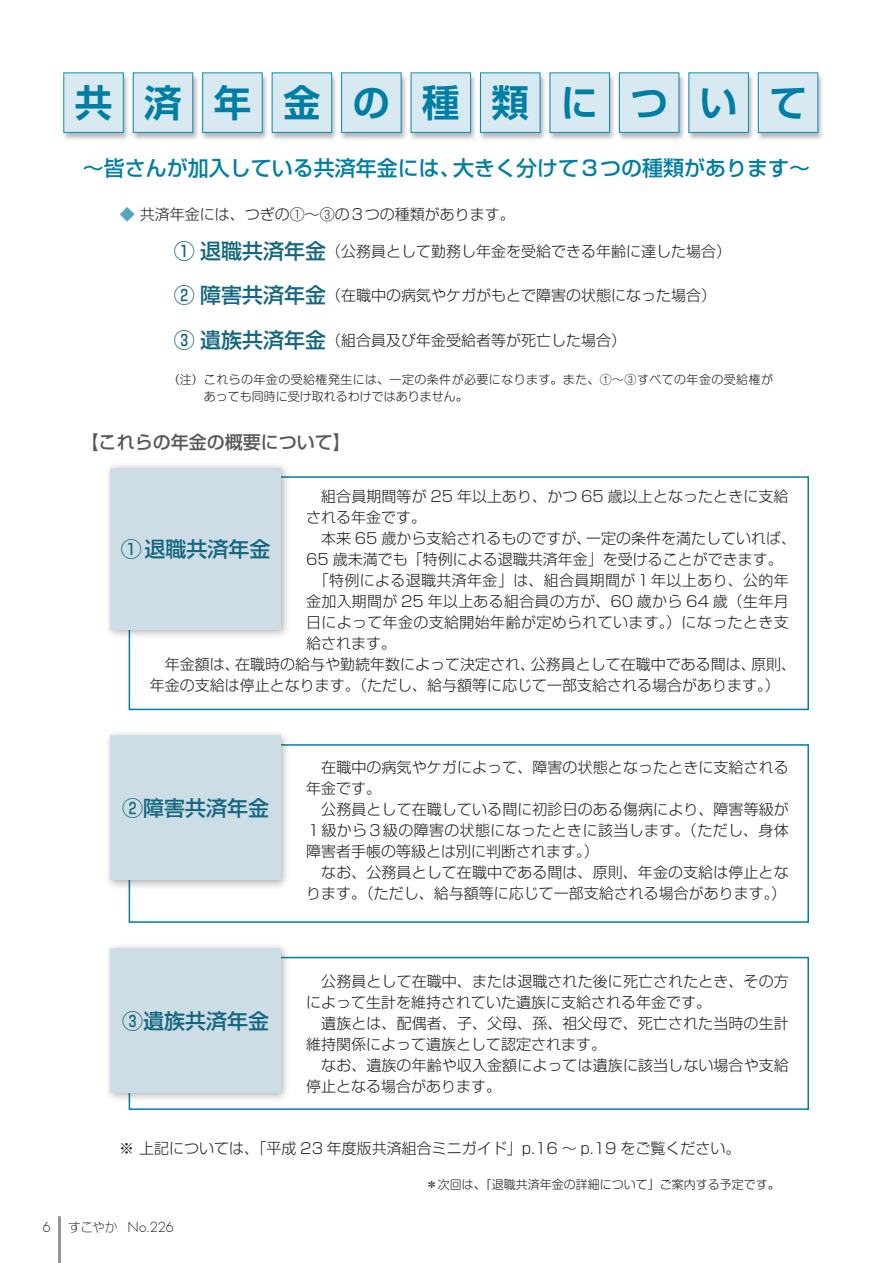
<style>
.page{position:relative;width:893px;height:1263px;background:#fff}
.page>*{position:absolute;margin:0;border:0;box-sizing:border-box;transform-origin:0 0}
.t1{font:700 37.5px "Shin Go Pro De";letter-spacing:.85em;color:#007ea4}
.t2{font:500 21px "Shin Go Pro";color:#007ea4}
.t3{font:500 21px "Shin Go Pro";color:#156781}
.t4{font:500 18px "Shin Go Pro";color:#57585a}
.t5{font:300 15px/21px "Shin Go Pro";color:#231f20}
.t6{font:300 15px "Shin Go Pro";letter-spacing:.025em;color:#231f20}
.t7{font:300 13.5px "Futura";color:#231f20}
.t8{font:300 12px/16.5px "Shin M Go Pr 6";letter-spacing:.035em;color:#231f20}
.t9{font:300 12px "Shin M Go Pr 6";color:#231f20}
.s1{color:#56a5c4}
.s2{font-weight:500;font-size:21px;color:#156781}
.s3{font-family:"Shin Go Pro";font-stretch:expanded;font-size:12.75px}
</style>
<div class="page">
<div style="left:61px;top:73px;width:69px;height:68px;background:#000424;opacity:.3"></div>
<div style="left:64px;top:73px;width:59px;height:59px;background:#d8e9f1"></div>
<div style="left:131px;top:73px;width:69px;height:68px;background:#000424;opacity:.3"></div>
<div style="left:133px;top:73px;width:60px;height:59px;background:#d8e9f1"></div>
<div style="left:133px;top:73px;width:60px;height:60px;border:1px solid #0d8aaf"></div>
<div style="left:200px;top:73px;width:69px;height:68px;background:#000424;opacity:.3"></div>
<div style="left:203px;top:73px;width:59px;height:59px;background:#d8e9f1"></div>
<div style="left:202px;top:73px;width:60px;height:60px;border:1px solid #0d8aaf"></div>
<div style="left:270px;top:73px;width:69px;height:68px;background:#000424;opacity:.3"></div>
<div style="left:272px;top:73px;width:60px;height:59px;background:#d8e9f1"></div>
<div style="left:272px;top:73px;width:60px;height:60px;border:1px solid #0d8aaf"></div>
<div style="left:339px;top:73px;width:69px;height:68px;background:#000424;opacity:.3"></div>
<div style="left:342px;top:73px;width:59px;height:59px;background:#d8e9f1"></div>
<div style="left:341px;top:73px;width:60px;height:60px;border:1px solid #0d8aaf"></div>
<div style="left:409px;top:73px;width:69px;height:68px;background:#000424;opacity:.3"></div>
<div style="left:411px;top:73px;width:60px;height:59px;background:#d8e9f1"></div>
<div style="left:411px;top:73px;width:60px;height:60px;border:1px solid #0d8aaf"></div>
<div style="left:478px;top:73px;width:69px;height:68px;background:#000424;opacity:.3"></div>
<div style="left:480px;top:73px;width:60px;height:59px;background:#d8e9f1"></div>
<div style="left:480px;top:73px;width:60px;height:60px;border:1px solid #0d8aaf"></div>
<div style="left:547px;top:73px;width:70px;height:68px;background:#000424;opacity:.3"></div>
<div style="left:550px;top:73px;width:59px;height:59px;background:#d8e9f1"></div>
<div style="left:550px;top:73px;width:60px;height:60px;border:1px solid #0d8aaf"></div>
<div style="left:686px;top:73px;width:69px;height:68px;background:#000424;opacity:.3"></div>
<div style="left:689px;top:73px;width:59px;height:59px;background:#d8e9f1"></div>
<div style="left:689px;top:73px;width:60px;height:60px;border:1px solid #0d8aaf"></div>
<div style="left:617px;top:73px;width:69px;height:68px;background:#000424;opacity:.3"></div>
<div style="left:619px;top:73px;width:60px;height:59px;background:#d8e9f1"></div>
<div style="left:619px;top:73px;width:60px;height:60px;border:1px solid #0d8aaf"></div>
<div style="left:756px;top:73px;width:69px;height:68px;background:#000424;opacity:.3"></div>
<div style="left:758px;top:73px;width:60px;height:59px;background:#d8e9f1"></div>
<div style="left:758px;top:73px;width:60px;height:60px;border:1px solid #0d8aaf"></div>
<div style="left:129px;top:476px;width:680px;height:234px;border:2px solid #007ea4"></div>
<div style="left:104px;top:461px;width:187px;height:179px;background:#231f20;opacity:.35"></div>
<div style="left:111px;top:468px;width:170px;height:161px;background:#cddde6"></div>
<div style="left:129px;top:744px;width:680px;height:179px;border:2px solid #007ea4"></div>
<div style="left:104px;top:729px;width:187px;height:161px;background:#231f20;opacity:.35"></div>
<div style="left:111px;top:736px;width:170px;height:144px;background:#cddde6"></div>
<div style="left:129px;top:957px;width:680px;height:153px;border:2px solid #007ea4"></div>
<div style="left:104px;top:942px;width:187px;height:161px;background:#231f20;opacity:.35"></div>
<div style="left:111px;top:948px;width:170px;height:145px;background:#cddde6"></div>
<hr style="left:58px;top:1216px;width:3px;height:47px;background:#939598">
<h1 class="t1" style="left:75px;top:72px;width:733px">共済年金の種類について</h1>
<h2 class="t2" style="left:83px;top:150px;width:729px">～皆さんが加入している共済年金には、大きく分けて３つの種類があります～</h2>
<p class="t5" style="left:120px;top:202px;width:396px"><span class="s1">◆</span> 共済年金には、つぎの①～③の３つの種類があります。</p>
<p class="t5" style="left:174px;top:239px;width:559px"><span class="s2">① 退職共済年金</span>（公務員として勤務し年金を受給できる年齢に達した場合）</p>
<p class="t5" style="left:174px;top:283px;width:544px"><span class="s2">② 障害共済年金</span>（在職中の病気やケガがもとで障害の状態になった場合）</p>
<p class="t5" style="left:174px;top:327px;width:454px"><span class="s2">③ 遺族共済年金</span>（組合員及び年金受給者等が死亡した場合）</p>
<p class="t8" style="left:204px;top:371px;width:571px;text-indent:-36px">（注）これらの年金の受給権発生には、一定の条件が必要になります。また、①～③すべての年金の受給権があっても同時に受け取れるわけではありません。</p>
<p class="t4" style="left:81px;top:427px;width:272px">【これらの年金の概要について】</p>
<p class="t5" style="left:306px;top:484px;width:484px">　組合員期間等が 25 年以上あり、かつ 65 歳以上となったときに支給</p>
<p class="t5" style="left:306px;top:505px;width:121px">される年金です。</p>
<p class="t5" style="left:306px;top:526px;width:492px">　本来 65 歳から支給されるものですが、一定の条件を満たしていれば、</p>
<p class="t5" style="left:306px;top:547px;width:478px">65 歳未満でも「特例による退職共済年金」を受けることができます。</p>
<p class="t6" style="left:306px;top:568px;width:484px">　「特例による退職共済年金」は、組合員期間が１年以上あり、公的年</p>
<p class="t5" style="left:306px;top:589px;width:484px">金加入期間が 25 年以上ある組合員の方が、60 歳から 64 歳（生年月</p>
<p class="t6" style="left:306px;top:610px;width:484px">日によって年金の支給開始年齢が定められています。）になったとき支</p>
<p class="t5" style="left:306px;top:631px;width:91px">給されます。</p>
<p class="t5" style="left:150px;top:652px;width:648px">　年金額は、在職時の給与や勤続年数によって決定され、公務員として在職中である間は、原則、</p>
<p class="t5" style="left:150px;top:673px;width:631px">年金の支給は停止となります。（ただし、給与額等に応じて一部支給される場合があります。）</p>
<h2 class="t3" style="left:121px;top:531px;width:151px">①退職共済年金</h2>
<h2 class="t3" style="left:122px;top:791px;width:149px">②障害共済年金</h2>
<h2 class="t3" style="left:122px;top:1003px;width:149px">③遺族共済年金</h2>
<p class="t5" style="left:306px;top:755px;width:484px">　在職中の病気やケガによって、障害の状態となったときに支給される年金です。<br>　公務員として在職している間に初診日のある傷病により、障害等級が<br>１級から３級の障害の状態になったときに該当します。（ただし、身体障害者手帳の等級とは別に判断されます。）<br>　なお、公務員として在職中である間は、原則、年金の支給は停止となります。（ただし、給与額等に応じて一部支給される場合があります。）</p>
<p class="t5" style="left:306px;top:968px;width:484px">　公務員として在職中、または退職された後に死亡されたとき、その方によって生計を維持されていた遺族に支給される年金です。<br>　遺族とは、配偶者、子、父母、孫、祖父母で、死亡された当時の生計維持関係によって遺族として認定されます。<br>　なお、遺族の年齢や収入金額によっては遺族に該当しない場合や支給停止となる場合があります。</p>
<p class="t5" style="left:119px;top:1136px;width:623px">※ 上記については、「平成 23 年度版共済組合ミニガイド」p.16 ～ p.19 をご覧ください。</p>
<p class="t9" style="left:426px;top:1175px;width:355px">＊次回は、「退職共済年金の詳細について」ご案内する予定です。</p>
<p class="t7" style="left:43px;top:1218px;width:10px">6</p>
<p class="t7" style="left:68px;top:1218px;width:107px"><span class="s3">すこやか</span> No.226</p>
</div>
